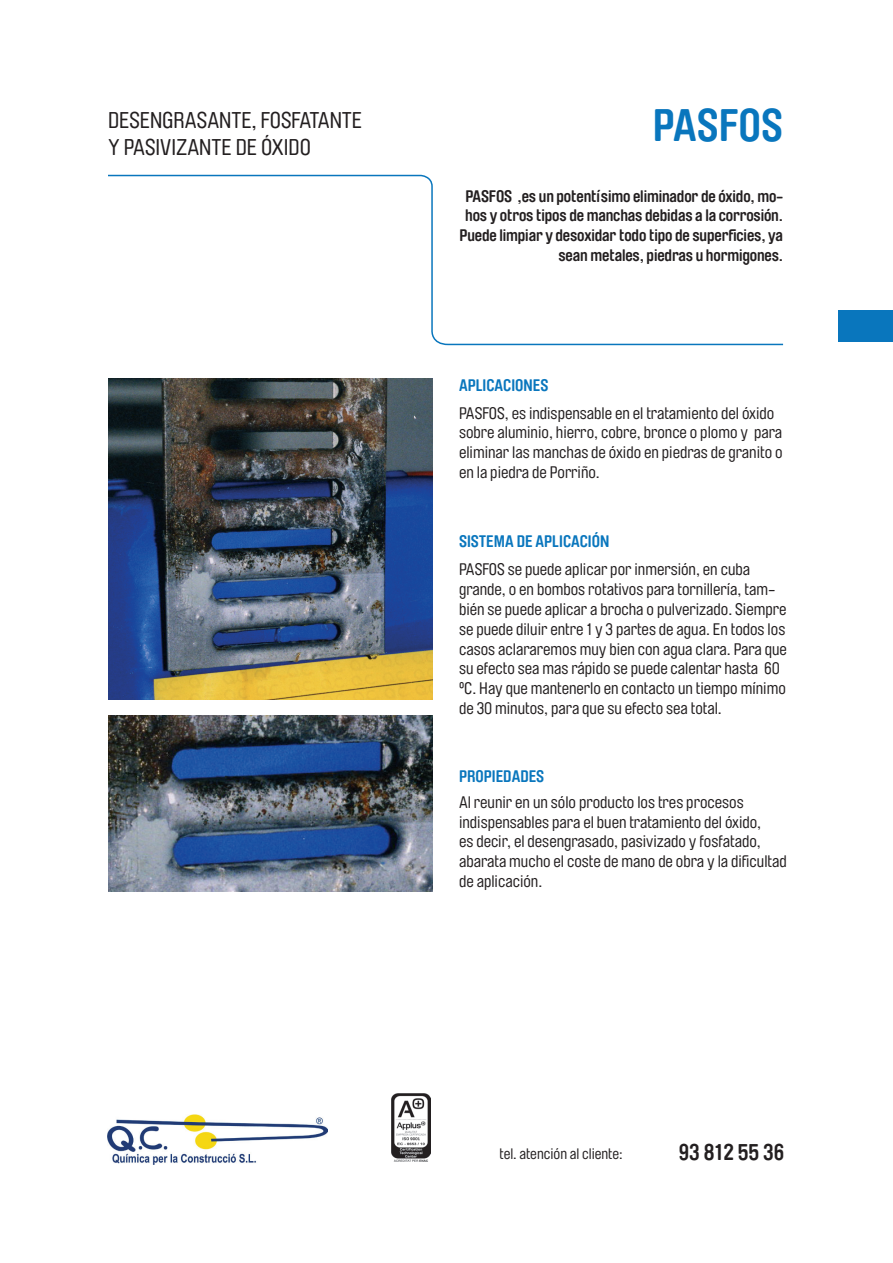
<style>
.page{position:relative;width:893px;height:1263px;background:#fff}
.page>*{position:absolute;margin:0;border:0;box-sizing:border-box;transform-origin:0 0}
.t1{font:700 45px "Brauer Neue";color:#0976bd}
.t2{font:22.5px/27px "Brauer Neue";color:#231f20}
.t3{font:700 22.5px "Brauer Neue";color:#231f20}
.t4{font:16.5px/19.8px "Brauer Neue";color:#231f20}
.t5{font:700 16.5px/19.8px "Brauer Neue";letter-spacing:-.01em;color:#231f20;text-align:right}
.t6{font:700 16.5px "Brauer Neue";color:#0976bd}
.t7{font:15px "Brauer Neue";color:#231f20}
</style>
<div class="page">
<img style="left:108px;top:716px;width:324px;height:175px">
<img style="left:108px;top:378px;width:324px;height:321px">
<img style="left:392px;top:1094px;width:39px;height:67px">
<svg style="left:108px;top:174px;width:676px;height:172px"></svg>
<img style="left:107px;top:1114px;width:220px;height:50px">
<div style="left:839px;top:310px;width:54px;height:32px;background:#0976bd"></div>
<h2 class="t2" style="left:108px;top:107px;width:256px">DESENGRASANTE, FOSFATANTE<br>Y PASIVIZANTE DE ÓXIDO</h2>
<h1 class="t1" style="left:653px;top:100px;width:132px">PASFOS</h1>
<p class="t5" style="left:459px;top:186px;width:325px">PASFOS ,es un potentísimo eliminador de óxido, mo&shy;hos y otros tipos de manchas debidas a la corrosión.<br>Puede limpiar y desoxidar todo tipo de superficies, ya sean metales, piedras u hormigones.</p>
<p class="t6" style="left:459px;top:375px;width:91px">APLICACIONES</p>
<p class="t4" style="left:459px;top:403px;width:325px">PASFOS, es indispensable en el tratamiento del óxido sobre aluminio, hierro, cobre, bronce o plomo y para eliminar las manchas de óxido en piedras de granito o en la piedra de Porriño.</p>
<p class="t6" style="left:459px;top:532px;width:152px">SISTEMA DE APLICACIÓN</p>
<p class="t4" style="left:459px;top:560px;width:329px">PASFOS se puede aplicar por inmersión, en cuba grande, o en bombos rotativos para tornillería, tam&shy;bién se puede aplicar a brocha o pulverizado. Siempre se puede diluir entre 1 y 3 partes de agua. En todos los casos aclararemos muy bien con agua clara. Para que su efecto sea mas rápido se puede calentar hasta 60 ºC. Hay que mantenerlo en contacto un tiempo mínimo de 30 minutos, para que su efecto sea total.</p>
<p class="t6" style="left:459px;top:767px;width:87px">PROPIEDADES</p>
<p class="t4" style="left:459px;top:792px;width:329px">Al reunir en un sólo producto los tres procesos indispensables para el buen tratamiento del óxido,<br>es decir, el desengrasado, pasivizado y fosfatado, abarata mucho el coste de mano de obra y la dificultad de aplicación.</p>
<p class="t7" style="left:500px;top:1145px;width:125px">tel. atención al cliente:</p>
<h2 class="t3" style="left:679px;top:1140px;width:107px">93 812 55 36</h2>
</div>
